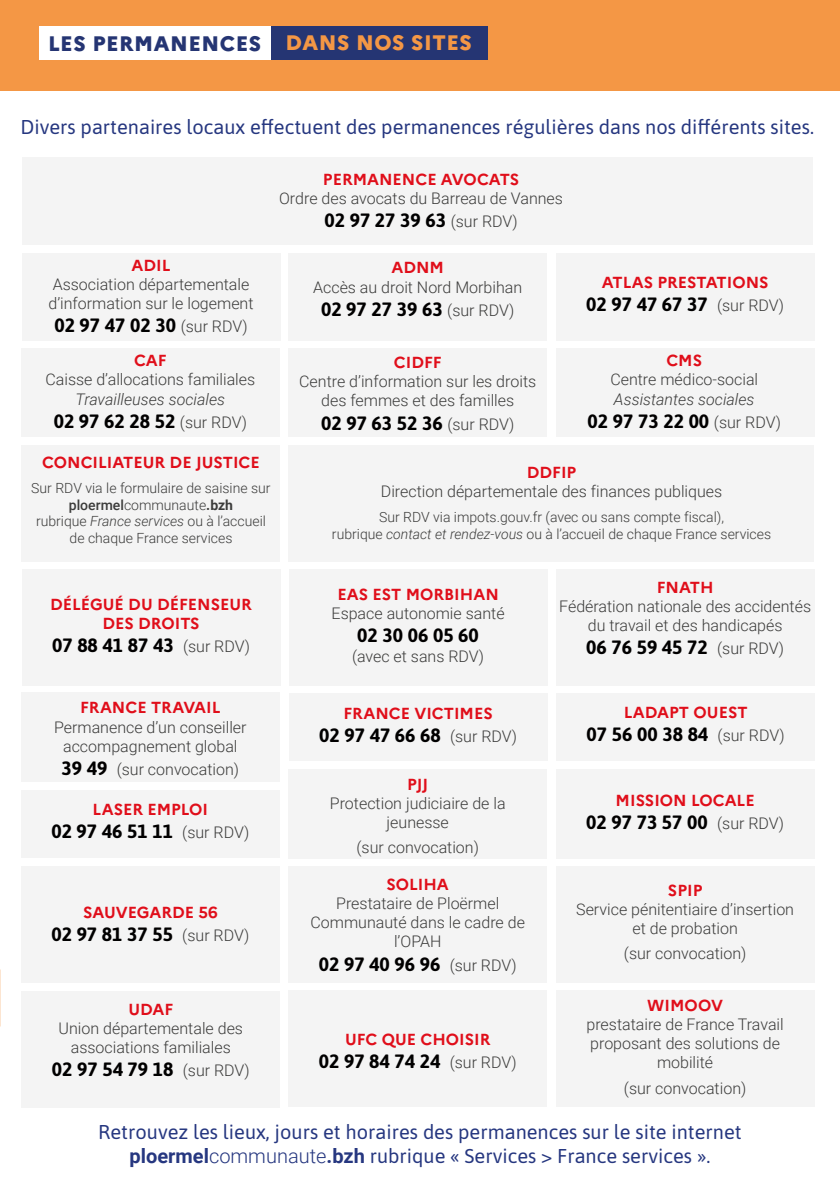
<style>
.page{position:relative;width:840px;height:1191px;background:#fff}
.page>*{position:absolute;margin:0;border:0;box-sizing:border-box;transform-origin:0 0}
.t1{font:800 21px "Marianne";letter-spacing:.025em;color:#253573}
.t2{font:20px/24px "Asap";color:#263780;text-align:center}
.t3{font:700 19.2px "Asap";color:#010000}
.t4{font:300 16px/19.2px "Roboto";color:#3c3c3b;text-align:center}
.t5{font:700 16px/19.2px "Marianne";color:#e00e1a;text-align:center}
.t6{font:italic 300 16px "Roboto";color:#3c3c3b}
.t7{font:300 14px/16.8px "Roboto";color:#3c3c3b;text-align:center}
.s1{color:#f49745}
.s2{font-family:"Roboto";font-weight:300;font-size:16px;color:#3c3c3b}
.s3{font-weight:500}
.s4{font-weight:700}
.s5{font-style:italic}
.s6{font-family:"Asap";font-weight:700;font-size:19.2px;color:#010000}
.s7{font-family:"Roboto";font-weight:700}
.s8{font-family:"Roboto";font-weight:300}
</style>
<div class="page">
<div style="left:0;top:0;width:839px;height:90px;background:#f49745"></div>
<div style="left:270px;top:26px;width:218px;height:33px;background:#253573"></div>
<div style="left:40px;top:26px;width:230px;height:33px;background:#fff"></div>
<div style="left:288px;top:253px;width:258px;height:88px;background:#f4f4f4"></div>
<div style="left:22px;top:253px;width:258px;height:88px;background:#f4f4f4"></div>
<div style="left:21px;top:348px;width:258px;height:88px;background:#f4f4f4"></div>
<div style="left:288px;top:349px;width:258px;height:88px;background:#f4f4f4"></div>
<div style="left:555px;top:349px;width:258px;height:88px;background:#f4f4f4"></div>
<div style="left:555px;top:569px;width:258px;height:116px;background:#f4f4f4"></div>
<div style="left:288px;top:866px;width:258px;height:117px;background:#f4f4f4"></div>
<div style="left:21px;top:445px;width:258px;height:117px;background:#f4f4f4"></div>
<div style="left:288px;top:445px;width:525px;height:117px;background:#f4f4f4"></div>
<div style="left:21px;top:991px;width:258px;height:116px;background:#f4f4f4"></div>
<div style="left:555px;top:253px;width:258px;height:88px;background:#f4f4f4"></div>
<div style="left:22px;top:157px;width:790px;height:88px;background:#f4f4f4"></div>
<div style="left:289px;top:569px;width:258px;height:116px;background:#f4f4f4"></div>
<div style="left:288px;top:770px;width:258px;height:89px;background:#f4f4f4"></div>
<div style="left:555px;top:866px;width:258px;height:117px;background:#f4f4f4"></div>
<div style="left:555px;top:990px;width:258px;height:116px;background:#f4f4f4"></div>
<div style="left:289px;top:694px;width:258px;height:67px;background:#f4f4f4"></div>
<div style="left:556px;top:694px;width:258px;height:67px;background:#f4f4f4"></div>
<div style="left:21px;top:790px;width:258px;height:68px;background:#f4f4f4"></div>
<div style="left:21px;top:866px;width:258px;height:117px;background:#f4f4f4"></div>
<div style="left:288px;top:990px;width:258px;height:116px;background:#f4f4f4"></div>
<div style="left:555px;top:770px;width:258px;height:89px;background:#f4f4f4"></div>
<div style="left:22px;top:569px;width:258px;height:116px;background:#f4f4f4"></div>
<div style="left:21px;top:693px;width:258px;height:89px;background:#f4f4f4"></div>
<h1 class="t1" style="left:48px;top:31px;width:425px">LES PERMANENCES <span class="s1">DANS NOS SITES</span></h1>
<p class="t2" style="left:20px;top:113px;width:794px">Divers partenaires locaux effectuent des permanences régulières dans nos différents sites.</p>
<p class="t5" style="left:323px;top:169px;width:197px">PERMANENCE AVOCATS</p>
<p class="t4" style="left:279px;top:188px;width:285px">Ordre des avocats du Barreau de Vannes</p>
<p class="t3" style="left:324px;top:207px;width:195px">02 97 27 39 63 <span class="s2">(sur RDV)</span></p>
<p class="t5" style="left:131px;top:255px;width:40px">ADIL</p>
<p class="t4" style="left:48px;top:274px;width:206px;text-align:left">Association départementale d’information sur le logement</p>
<p class="t3" style="left:54px;top:312px;width:195px">02 97 47 02 30 <span class="s2">(sur RDV)</span></p>
<p class="t5" style="left:134px;top:351px;width:34px">CAF</p>
<p class="t4" style="left:45px;top:369px;width:211px">Caisse d’allocations familiales</p>
<p class="t6" style="left:76px;top:388px;width:151px">Travailleuses sociales</p>
<p class="t3" style="left:54px;top:407px;width:195px">02 97 62 28 52 <span class="s2">(sur RDV)</span></p>
<p class="t5" style="left:42px;top:452px;width:219px">CONCILIATEUR DE JUSTICE</p>
<p class="t7" style="left:31px;top:479px;width:241px">Sur RDV via le formulaire de saisine sur <span class="s3">ploermel</span>communaute<span class="s4">.bzh<br></span>rubrique <span class="s5">France services</span> ou à l’accueil de chaque France services</p>
<p class="t5" style="left:391px;top:258px;width:54px">ADNM</p>
<p class="t4" style="left:313px;top:277px;width:210px">Accès au droit Nord Morbihan</p>
<p class="t3" style="left:321px;top:295px;width:195px">02 97 27 39 63 <span class="s2">(sur RDV)</span></p>
<p class="t5" style="left:394px;top:353px;width:49px">CIDFF</p>
<p class="t4" style="left:299px;top:371px;width:238px">Centre d’information sur les droits des femmes et des familles</p>
<p class="t3" style="left:321px;top:409px;width:195px">02 97 63 52 36 <span class="s2">(sur RDV)</span></p>
<p class="t5" style="left:601px;top:273px;width:168px">ATLAS PRESTATIONS</p>
<p class="t3" style="left:586px;top:291px;width:199px">02 97 47 67 37 <span class="s2">(sur RDV)</span></p>
<p class="t5" style="left:666px;top:351px;width:37px">CMS</p>
<p class="t4" style="left:610px;top:369px;width:149px">Centre médico-social</p>
<p class="t6" style="left:613px;top:388px;width:142px">Assistantes sociales</p>
<p class="t3" style="left:587px;top:407px;width:195px">02 97 73 22 00 <span class="s2">(sur RDV)</span></p>
<p class="t5" style="left:526px;top:462px;width:51px">DDFIP</p>
<p class="t4" style="left:380px;top:481px;width:343px">Direction départementale des finances publiques</p>
<p class="t7" style="left:332px;top:508px;width:440px">Sur RDV via impots.gouv.fr (avec ou sans compte fiscal),<br>rubrique <span class="s5">contact et rendez-vous</span> ou à l’accueil de chaque France services</p>
<p class="t5" style="left:50px;top:595px;width:203px">DÉLÉGUÉ DU DÉFENSEUR<br>DES DROITS</p>
<p class="t3" style="left:52px;top:632px;width:199px">07 88 41 87 43 <span class="s2">(sur RDV)</span></p>
<p class="t5" style="left:337px;top:585px;width:163px">EAS EST MORBIHAN</p>
<p class="t4" style="left:331px;top:603px;width:174px">Espace autonomie santé</p>
<p class="t3" style="left:357px;top:622px;width:123px">02 30 06 05 60</p>
<p class="t4" style="left:352px;top:646px;width:133px">(avec et sans RDV)</p>
<p class="t5" style="left:656px;top:577px;width:58px">FNATH</p>
<p class="t4" style="left:559px;top:596px;width:253px">Fédération nationale des accidentés du travail et des handicapés</p>
<p class="t3" style="left:586px;top:634px;width:199px">06 76 59 45 72 <span class="s2">(sur RDV)</span></p>
<p class="t5" style="left:80px;top:698px;width:142px">FRANCE TRAVAIL</p>
<p class="t4" style="left:54px;top:717px;width:194px">Permanence d’un conseiller accompagnement global</p>
<p class="t4" style="left:61px;top:759px;width:179px"><span class="s6">39 49</span> (sur convocation)</p>
<p class="t5" style="left:92px;top:799px;width:117px">LASER EMPLOI</p>
<p class="t3" style="left:51px;top:817px;width:199px">02 97 46 51 11 <span class="s2">(sur RDV)</span></p>
<p class="t5" style="left:83px;top:903px;width:136px">SAUVEGARDE 56</p>
<p class="t3" style="left:51px;top:921px;width:199px">02 97 81 37 55 <span class="s2">(sur RDV)</span></p>
<p class="t5" style="left:128px;top:999px;width:46px">UDAF</p>
<p class="t4" style="left:59px;top:1018px;width:186px">Union départementale des associations familiales</p>
<p class="t3" style="left:52px;top:1055px;width:199px">02 97 54 79 18 <span class="s2">(sur RDV)</span></p>
<p class="t5" style="left:343px;top:703px;width:151px">FRANCE VICTIMES</p>
<p class="t3" style="left:319px;top:721px;width:199px">02 97 47 66 68 <span class="s2">(sur RDV)</span></p>
<p class="t5" style="left:407px;top:774px;width:23px">PJJ</p>
<p class="t4" style="left:330px;top:793px;width:177px">Protection judiciaire de la jeunesse</p>
<p class="t4" style="left:356px;top:837px;width:124px">(sur convocation)</p>
<p class="t5" style="left:386px;top:874px;width:64px">SOLIHA</p>
<p class="t4" style="left:310px;top:893px;width:216px">Prestataire de Ploërmel<br>Communauté dans le cadre de l’OPAH</p>
<p class="t3" style="left:318px;top:950px;width:199px">02 97 40 96 96 <span class="s2">(sur RDV)</span></p>
<p class="t5" style="left:345px;top:1029px;width:147px">UFC QUE CHOISIR</p>
<p class="t3" style="left:318px;top:1047px;width:199px">02 97 84 74 24 <span class="s2">(sur RDV)</span></p>
<p class="t5" style="left:623px;top:703px;width:125px">LADAPT OUEST</p>
<p class="t3" style="left:586px;top:721px;width:199px">07 56 00 38 84 <span class="s2">(sur RDV)</span></p>
<p class="t5" style="left:615px;top:790px;width:140px">MISSION LOCALE</p>
<p class="t3" style="left:586px;top:808px;width:199px">02 97 73 57 00 <span class="s2">(sur RDV)</span></p>
<p class="t5" style="left:667px;top:880px;width:36px">SPIP</p>
<p class="t4" style="left:576px;top:899px;width:219px">Service pénitentiaire d’insertion et de probation</p>
<p class="t4" style="left:623px;top:943px;width:124px">(sur convocation)</p>
<p class="t5" style="left:647px;top:995px;width:77px">WIMOOV</p>
<p class="t4" style="left:586px;top:1014px;width:199px">prestataire de France Travail proposant des solutions de mobilité</p>
<p class="t4" style="left:623px;top:1078px;width:124px">(sur convocation)</p>
<p class="t2" style="left:98px;top:1119px;width:644px">Retrouvez les lieux, jours et horaires des permanences sur le site internet <span class="s7">ploermel</span><span class="s8">communaute</span><span class="s7">.bzh</span> rubrique « Services &gt; France services ».</p>
</div>
